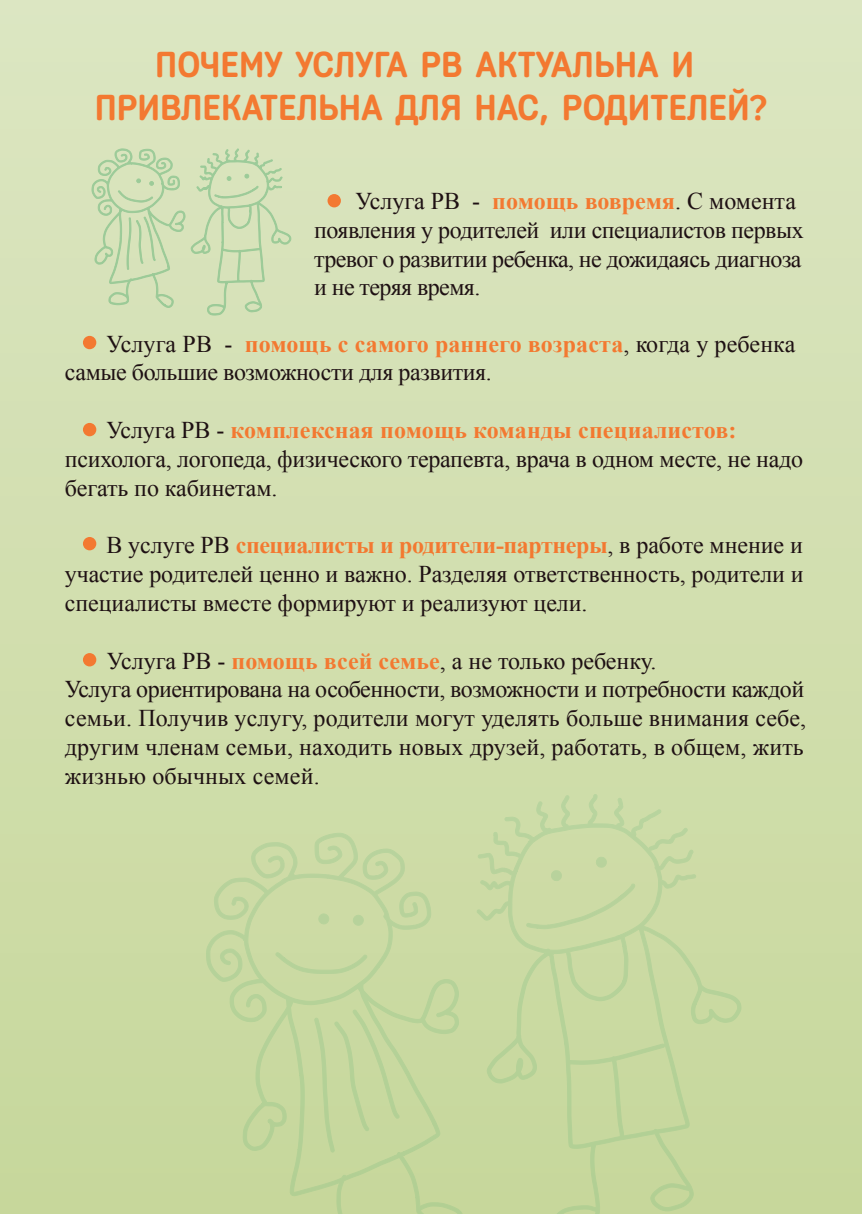
<style>
.page{position:relative;width:862px;height:1214px;background:#fff}
.page>*{position:absolute;margin:0;border:0;box-sizing:border-box;transform-origin:0 0}
.t1{font:700 36px/43.2px "Fregat";color:#f37931;text-align:center}
.t2{font:24px/28.8px "Times New Roman";letter-spacing:-.015em;color:#1e1013}
.t3{font:24px/28.8px "Times New Roman";letter-spacing:.005em;color:#1e1013}
.s1{font-weight:700;color:#f37931}
</style>
<div class="page">
<div style="left:0;top:0;width:862px;height:1213px;background:linear-gradient(to bottom,#dce6c2,#c7d79b)"></div>
<div style="left:327px;top:194px;width:14px;height:13px;background:#f37931;border-radius:50%"></div>
<div style="left:83px;top:423px;width:13px;height:13px;background:#f37931;border-radius:50%"></div>
<div style="left:83px;top:537px;width:13px;height:13px;background:#f37931;border-radius:50%"></div>
<div style="left:83px;top:653px;width:13px;height:13px;background:#f37931;border-radius:50%"></div>
<svg style="left:91px;top:148px;width:200px;height:167px;background:#cedfb5"></svg>
<svg style="left:206px;top:795px;width:258px;height:418px;background:#c8d9a1"></svg>
<svg style="left:314px;top:1008px;width:87px;height:144px;background:#c5d79d"></svg>
<svg style="left:475px;top:794px;width:266px;height:419px;background:#c7d8a0"></svg>
<svg style="left:526px;top:855px;width:109px;height:81px;background:#cbdaa4"></svg>
<div style="left:83px;top:336px;width:13px;height:13px;background:#f37931;border-radius:50%"></div>
<h1 class="t1" style="left:95px;top:43px;width:674px">ПОЧЕМУ УСЛУГА РВ АКТУАЛЬНА И<br>ПРИВЛЕКАТЕЛЬНА ДЛЯ НАС, РОДИТЕЛЕЙ?</h1>
<p class="t2" style="left:314px;top:186px;width:491px;text-indent:41px">Услуга РВ - <span class="s1">помощь вовремя</span>. С момента появления у родителей или специалистов первых тревог о развитии ребенка, не дожидаясь диагноза и не теряя время.</p>
<p class="t2" style="left:65px;top:328px;width:732px;text-indent:41px">Услуга РВ - <span class="s1">помощь с самого раннего возраста</span>, когда у ребенка самые большие возможности для развития.</p>
<p class="t2" style="left:65px;top:415px;width:739px;text-indent:41px">Услуга РВ - <span class="s1">комплексная помощь команды специалистов: </span>психолога, логопеда, физического терапевта, врача в одном месте, не надо бегать по кабинетам.</p>
<p class="t2" style="left:65px;top:530px;width:740px;text-align:justify;text-indent:41px">В услуге РВ <span class="s1">специалисты и родители-партнеры</span>, в работе мнение и участие родителей ценно и важно. Разделяя ответственность, родители и специалисты вместе формируют и реализуют цели.</p>
<p class="t3" style="left:65px;top:645px;width:742px;text-indent:42px">Услуга РВ - <span class="s1">помощь всей семье</span>, а не только ребенку.<br>Услуга ориентирована на особенности, возможности и потребности каждой семьи. Получив услугу, родители могут уделять больше внимания себе, другим членам семьи, находить новых друзей, работать, в общем, жить жизнью обычных семей.</p>
</div>
